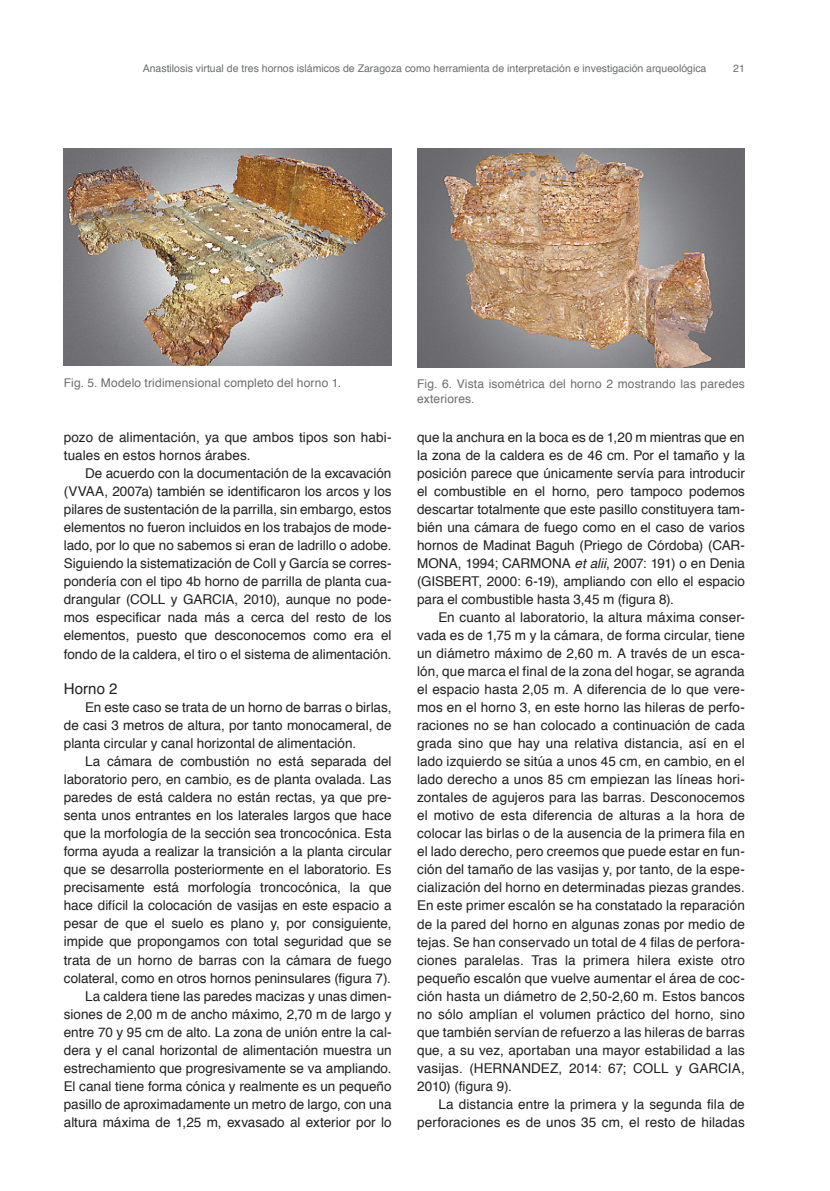
<style>
.page{position:relative;width:830px;height:1191px;background:#fff}
.page>*{position:absolute;margin:0;border:0;box-sizing:border-box;transform-origin:0 0}
.t1{font:15px "Helvetica";letter-spacing:.005em;color:#231f20}
.t2{font:13.5px/18px "Helvetica";color:#231f20;text-align:justify}
.t3{font:12px/14.4px "Helvetica";letter-spacing:.015em;color:#6c6d70}
.t4{font:10.5px "Helvetica";color:#6c6d70}
.s1{font-style:italic}
</style>
<div class="page">
<img style="left:64px;top:149px;width:327px;height:216px">
<img style="left:417px;top:149px;width:327px;height:218px">
<p class="t4" style="left:143px;top:64px;width:565px">Anastilosis virtual de tres hornos islámicos de Zaragoza como herramienta de interpretación e investigación arqueológica</p>
<p class="t4" style="left:732px;top:64px;width:13px">21</p>
<p class="t3" style="left:64px;top:376px;width:279px">Fig. 5. Modelo tridimensional completo del horno 1.</p>
<p class="t2" style="left:64px;top:429px;width:329px">pozo de alimentación, ya que ambos tipos son habi&shy;tuales en estos hornos árabes.</p>
<p class="t2" style="left:64px;top:465px;width:329px;text-indent:21px">De acuerdo con la documentación de la excavación (VVAA, 2007a) también se identificaron los arcos y los pilares de sustentación de la parrilla, sin embargo, estos elementos no fueron incluidos en los trabajos de mode&shy;lado, por lo que no sabemos si eran de ladrillo o adobe.<br>Siguiendo la sistematización de Coll y García se corres&shy;pondería con el tipo 4b horno de parrilla de planta cua&shy;drangular (COLL y GARCIA, 2010), aunque no pode&shy;mos especificar nada más a cerca del resto de los elementos, puesto que desconocemos como era el fondo de la caldera, el tiro o el sistema de alimentación.</p>
<p class="t1" style="left:64px;top:682px;width:55px">Horno 2</p>
<p class="t2" style="left:64px;top:699px;width:329px;text-indent:21px">En este caso se trata de un horno de barras o birlas, de casi 3 metros de altura, por tanto monocameral, de planta circular y canal horizontal de alimentación.</p>
<p class="t2" style="left:64px;top:753px;width:329px;text-align:right">La cámara de combustión no está separada del laboratorio pero, en cambio, es de planta ovalada. Las paredes de está caldera no están rectas, ya que pre&shy;senta unos entrantes en los laterales largos que hace que la morfología de la sección sea troncocónica. Esta forma ayuda a realizar la transición a la planta circular que se desarrolla posteriormente en el laboratorio. Es precisamente está morfología troncocónica, la que hace difícil la colocación de vasijas en este espacio a pesar de que el suelo es plano y, por consiguiente, impide que propongamos con total seguridad que se trata de un horno de barras con la cámara de fuego colateral, como en otros hornos peninsulares (figura 7).<br>La caldera tiene las paredes macizas y unas dimen&shy;siones de 2,00 m de ancho máximo, 2,70 m de largo y entre 70 y 95 cm de alto. La zona de unión entre la cal&shy;dera y el canal horizontal de alimentación muestra un estrechamiento que progresivamente se va ampliando.<br>El canal tiene forma cónica y realmente es un pequeño pasillo de aproximadamente un metro de largo, con una altura máxima de 1,25 m, exvasado al exterior por lo</p>
<p class="t3" style="left:417px;top:378px;width:329px">Fig. 6. Vista isométrica del horno 2 mostrando las paredes exteriores.</p>
<p class="t2" style="left:417px;top:429px;width:329px">que la anchura en la boca es de 1,20 m mientras que en la zona de la caldera es de 46 cm. Por el tamaño y la posición parece que únicamente servía para introducir el combustible en el horno, pero tampoco podemos descartar totalmente que este pasillo constituyera tam&shy;bién una cámara de fuego como en el caso de varios hornos de Madinat Baguh (Priego de Córdoba) (CAR-MONA, 1994; CARMONA <span class="s1">et alii</span>, 2007: 191) o en Denia (GISBERT, 2000: 6-19), ampliando con ello el espacio para el combustible hasta 3,45 m (figura 8).</p>
<p class="t2" style="left:417px;top:609px;width:329px;text-indent:21px">En cuanto al laboratorio, la altura máxima conser&shy;vada es de 1,75 m y la cámara, de forma circular, tiene un diámetro máximo de 2,60 m. A través de un esca&shy;lón, que marca el final de la zona del hogar, se agranda el espacio hasta 2,05 m. A diferencia de lo que vere&shy;mos en el horno 3, en este horno las hileras de perfo&shy;raciones no se han colocado a continuación de cada grada sino que hay una relativa distancia, así en el lado izquierdo se sitúa a unos 45 cm, en cambio, en el lado derecho a unos 85 cm empiezan las líneas hori&shy;zontales de agujeros para las barras. Desconocemos el motivo de esta diferencia de alturas a la hora de colocar las birlas o de la ausencia de la primera fila en el lado derecho, pero creemos que puede estar en fun&shy;ción del tamaño de las vasijas y, por tanto, de la espe&shy;cialización del horno en determinadas piezas grandes.<br>En este primer escalón se ha constatado la reparación de la pared del horno en algunas zonas por medio de tejas. Se han conservado un total de 4 filas de perfora&shy;ciones paralelas. Tras la primera hilera existe otro pequeño escalón que vuelve aumentar el área de coc&shy;ción hasta un diámetro de 2,50-2,60 m. Estos bancos no sólo amplían el volumen práctico del horno, sino que también servían de refuerzo a las hileras de barras que, a su vez, aportaban una mayor estabilidad a las vasijas. (HERNANDEZ, 2014: 67; COLL y GARCIA, 2010) (figura 9).</p>
<p class="t2" style="left:417px;top:1096px;width:329px;text-align:right">La distancia entre la primera y la segunda fila de perforaciones es de unos 35 cm, el resto de hiladas</p>
</div>
